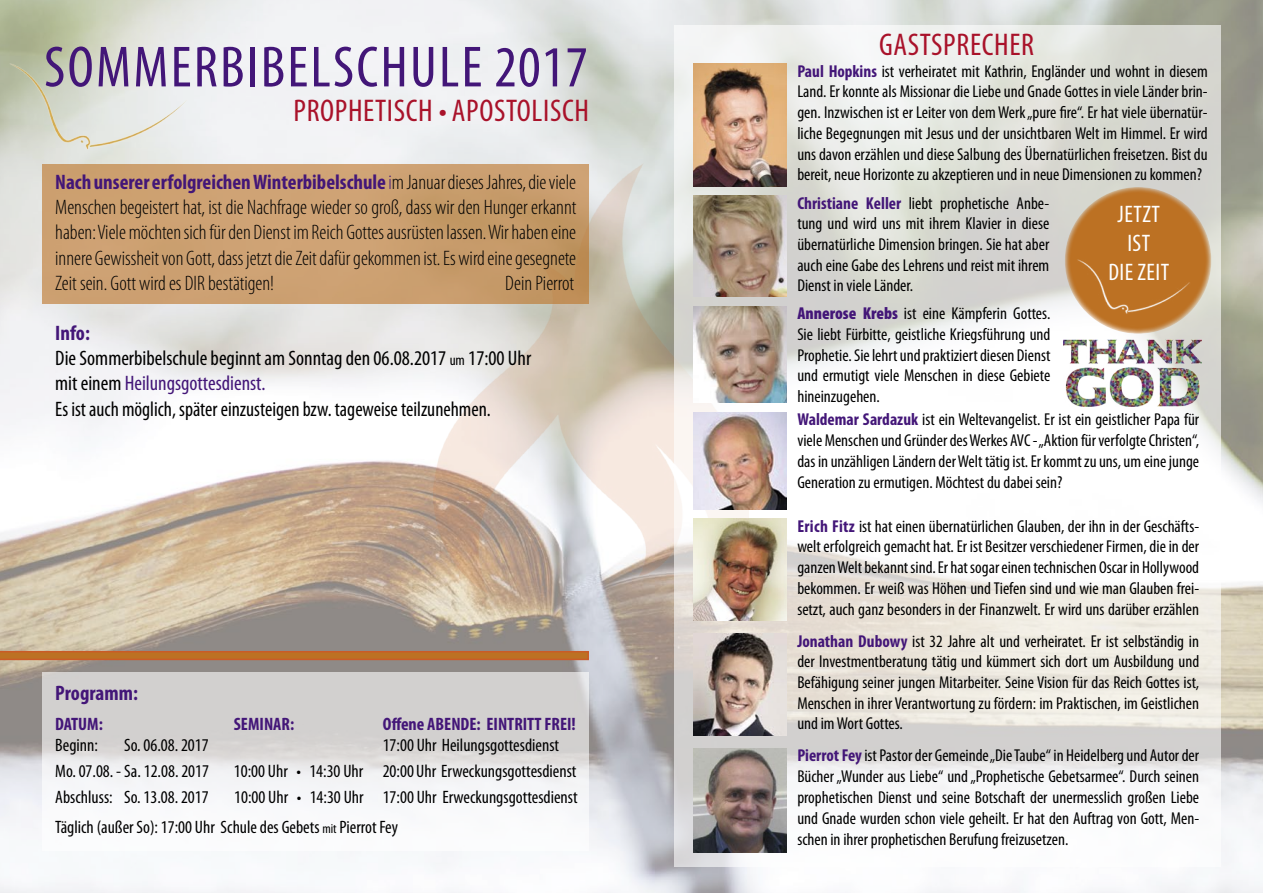
<style>
.page{position:relative;width:1263px;height:893px;background:#fff}
.page>*{position:absolute;margin:0;border:0;box-sizing:border-box;transform-origin:0 0}
.t1{font:condensed 58.5px "Myriad Pro";letter-spacing:.04em;color:#431678}
.t2{font:condensed 31.5px "Myriad Pro";letter-spacing:.02em;color:#a9122a}
.t3{font:condensed 24px "Myriad Pro";letter-spacing:.02em;color:#fff}
.t4{font:300 condensed 21px/25.2px "Myriad Pro";color:#000;text-align:justify}
.t5{font:condensed 21px "Myriad Pro";color:#000;scale:.96 1}
.t6{font:condensed 21px "Myriad Pro";color:#000}
.t7{font:condensed 21px "Myriad Pro";color:#431678}
.t8{font:700 condensed 21px "Myriad Pro";color:#431678}
.t9{font:condensed 18px "Myriad Pro";color:#000}
.t10{font:700 condensed 18px "Myriad Pro";color:#431678}
.t11{font:condensed 17.25px/20.7px "Myriad Pro";color:#000;text-align:justify}
.s1{font-weight:700;color:#431678}
.s2{color:#431678}
.s3{font-size:15px}
.s4{color:#000}
.s5{font-size:13.5px}
.s6{font-weight:900;color:#431678}
</style>
<div class="page">
<img style="left:0;top:0;width:1263px;height:893px">
<img style="left:434px;top:164px;width:240px;height:429px">
<svg style="left:674px;top:26px;width:546px;height:841px"></svg>
<svg style="left:43px;top:672px;width:546px;height:178px"></svg>
<div style="left:43px;top:165px;width:546px;height:139px;background:linear-gradient(to right,#d0a476,#c69a68)"></div>
<svg style="left:0;top:651px;width:589px;height:9px;background:#c06924"></svg>
<svg style="left:796px;top:517px;width:62px;height:55px"></svg>
<svg style="left:1065px;top:187px;width:146px;height:147px;background:#be7830"></svg>
<img style="left:1076px;top:258px;width:115px;height:57px">
<img style="left:693px;top:306px;width:94px;height:97px">
<img style="left:693px;top:519px;width:94px;height:101px">
<img style="left:693px;top:412px;width:94px;height:97px">
<img style="left:693px;top:748px;width:94px;height:105px">
<img style="left:693px;top:634px;width:94px;height:102px">
<img style="left:693px;top:196px;width:94px;height:101px">
<img style="left:6px;top:62px;width:184px;height:90px">
<img style="left:1064px;top:339px;width:137px;height:68px">
<img style="left:693px;top:64px;width:94px;height:122px">
<p class="t1" style="left:44px;top:35px;width:545px">SOMMERBIBELSCHULE 2017</p>
<p class="t2" style="left:293px;top:93px;width:297px">PROPHETISCH • APOSTOLISCH</p>
<p class="t4" style="left:55px;top:170px;width:522px"><span class="s1">Nachunserer erfolgreichenWinterbibelschule</span> <span class="s2">i</span>m Januar dieses Jahres, die viele Menschen begeistert hat, ist die Nachfrage wieder so groß, dass wir den Hunger erkannt haben: Viele möchten sich für den Dienst im Reich Gottes ausrüsten lassen. Wir haben eine innere Gewissheit von Gott, dass jetzt die Zeit dafür gekommen ist. Es wird eine gesegnete Zeit sein. Gott wird es DIR bestätigen!</p>
<p class="t4" style="left:505px;top:271px;width:70px">Dein Pierrot</p>
<p class="t8" style="left:55px;top:321px;width:36px">Info:</p>
<p class="t6" style="left:55px;top:347px;width:477px">Die Sommerbibelschule beginnt am Sonntag den 06.08.2017 <span class="s3">um</span> 17:00 Uhr</p>
<p class="t7" style="left:55px;top:372px;width:212px"><span class="s4">mit einem</span> Heilungsgottesdienst.</p>
<p class="t5" style="left:55px;top:397px;width:455px">Es ist auch möglich, später einzusteigen bzw. tageweise teilzunehmen.</p>
<p class="t8" style="left:55px;top:682px;width:84px">Programm:</p>
<p class="t10" style="left:55px;top:714px;width:49px">DATUM:</p>
<p class="t10" style="left:234px;top:714px;width:62px">SEMINAR:</p>
<p class="t10" style="left:383px;top:714px;width:195px">Offene ABENDE: EINTRITT FREI!</p>
<p class="t9" style="left:55px;top:736px;width:44px">Beginn:</p>
<p class="t9" style="left:124px;top:736px;width:86px">So. 06.08. 2017</p>
<p class="t9" style="left:383px;top:736px;width:178px">17:00 Uhr Heilungsgottesdienst</p>
<p class="t9" style="left:55px;top:762px;width:155px">Mo. 07.08. - Sa. 12.08. 2017</p>
<p class="t9" style="left:234px;top:762px;width:344px">10:00 Uhr • 14:30 Uhr 20:00 Uhr Erweckungsgottesdienst</p>
<p class="t9" style="left:55px;top:787px;width:155px">Abschluss: So. 13.08. 2017</p>
<p class="t9" style="left:234px;top:787px;width:345px">10:00 Uhr • 14:30 Uhr 17:00 Uhr Erweckungsgottesdienst</p>
<p class="t9" style="left:55px;top:817px;width:344px">Täglich (außer So): 17:00 Uhr Schule des Gebets <span class="s5">mit</span> Pierrot Fey</p>
<p class="t2" style="left:879px;top:28px;width:156px">GASTSPRECHER</p>
<p class="t11" style="left:797px;top:61px;width:412px"><span class="s1">Paul Hopkins</span> ist verheiratet mit Kathrin, Engländer und wohnt in diesem Land. Er konnte als Missionar die Liebe und Gnade Gottes in viele Länder brin&shy;gen. Inzwischen ist er Leiter von dem Werk „pure fire“. Er hat viele übernatür&shy;liche Begegnungen mit Jesus und der unsichtbaren Welt im Himmel. Er wird uns davon erzählen und diese Salbung des Übernatürlichen freisetzen. Bist du bereit, neue Horizonte zu akzeptieren und in neue Dimensionen zu kommen?</p>
<p class="t11" style="left:797px;top:193px;width:253px"><span class="s1">Christiane Keller</span> liebt prophetische Anbe&shy;tung und wird uns mit ihrem Klavier in diese übernatürliche Dimension bringen. Sie hat aber auch eine Gabe des Lehrens und reist mit ihrem Dienst in viele Länder.</p>
<p class="t11" style="left:797px;top:303px;width:255px"><span class="s6">Annerose Krebs</span> ist eine Kämpferin Gottes.<br>Sie liebt Fürbitte, geistliche Kriegsführung und Prophetie. Sie lehrt und praktiziert diesen Dienst und ermutigt viele Menschen in diese Gebiete hineinzugehen.</p>
<p class="t3" style="left:1117px;top:201px;width:44px">JETZT</p>
<p class="t3" style="left:1127px;top:230px;width:24px">IST</p>
<p class="t3" style="left:1108px;top:259px;width:62px">DIE ZEIT</p>
<p class="t11" style="left:797px;top:410px;width:403px"><span class="s1">Waldemar Sardazuk</span> ist ein Weltevangelist. Er ist ein geistlicher Papa für viele Menschen und Gründer des Werkes AVC - „Aktion für verfolgte Christen“, das in unzähligen Ländern der Welt tätig ist. Er kommt zu uns, um eine junge Generation zu ermutigen. Möchtest du dabei sein?</p>
<p class="t11" style="left:797px;top:516px;width:403px"><span class="s1">Erich Fitz</span> ist hat einen übernatürlichen Glauben, der ihn in der Geschäfts&shy;welt erfolgreich gemacht hat. Er ist Besitzer verschiedener Firmen, die in der ganzen Welt bekannt sind. Er hat sogar einen technischen Oscar in Hollywood bekommen. Er weiß was Höhen und Tiefen sind und wie man Glauben frei&shy;setzt, auch ganz besonders in der Finanzwelt. Er wird uns darüber erzählen</p>
<p class="t11" style="left:797px;top:631px;width:403px"><span class="s1">Jonathan Dubowy</span> ist 32 Jahre alt und verheiratet. Er ist selbständig in der Investmentberatung tätig und kümmert sich dort um Ausbildung und Befähigung seiner jungen Mitarbeiter. Seine Vision für das Reich Gottes ist, Menschen in ihrer Verantwortung zu fördern: im Praktischen, im Geistlichen und im Wort Gottes.</p>
<p class="t11" style="left:797px;top:745px;width:403px"><span class="s1">Pierrot Fey</span>ist Pastor der Gemeinde „Die Taube“ in Heidelberg und Autor der Bücher „Wunder aus Liebe“ und „Prophetische Gebetsarmee“. Durch seinen prophetischen Dienst und seine Botschaft der unermesslich großen Liebe und Gnade wurden schon viele geheilt. Er hat den Auftrag von Gott, Men&shy;schen in ihrer prophetischen Berufung freizusetzen.</p>
</div>
